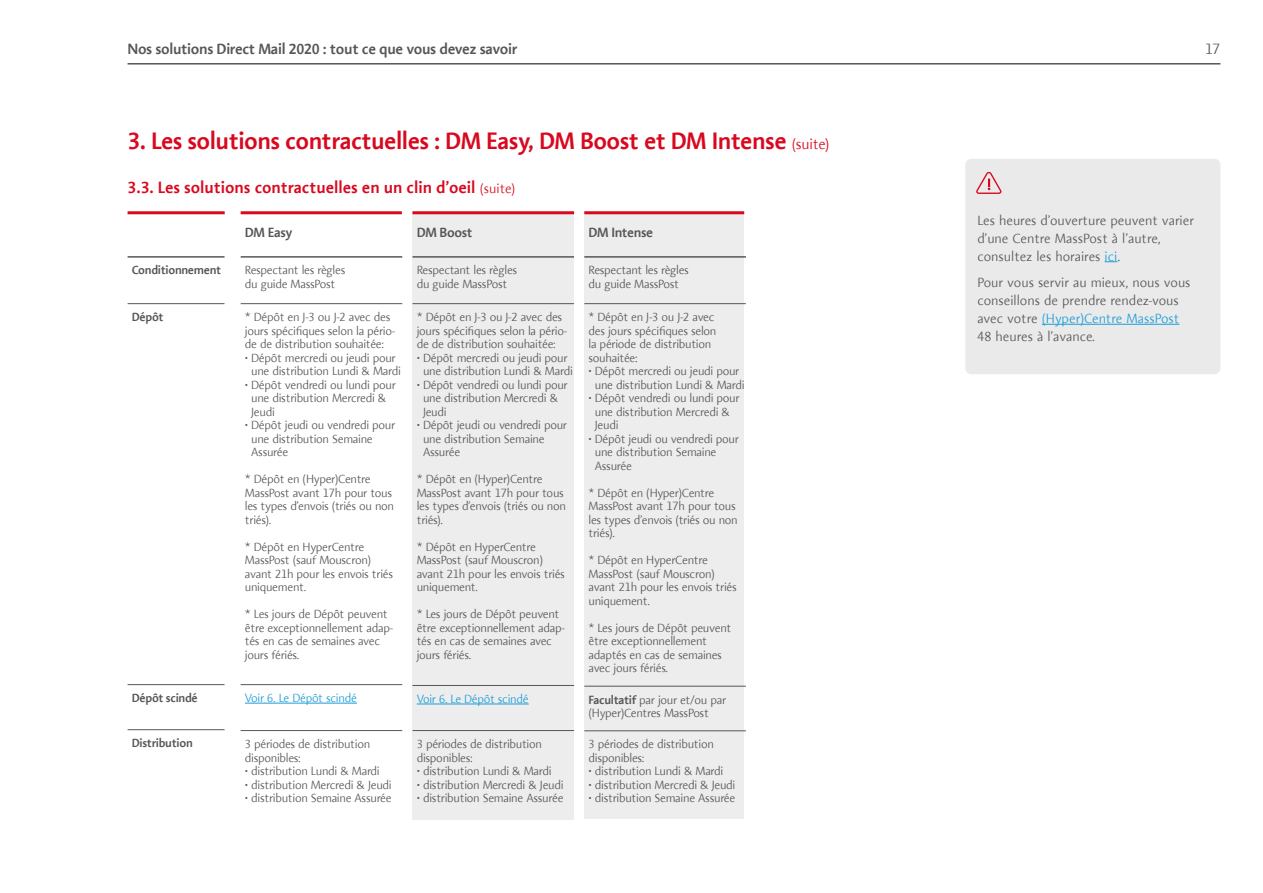
<style>
.page{position:relative;width:1263px;height:893px;background:#fff}
.page>*{position:absolute;margin:0;border:0;box-sizing:border-box;transform-origin:0 0}
.t1{font:600 24px "Aroma No 2 LT Com";letter-spacing:-.02em;color:#d9081f}
.t2{font:600 16.5px "Aroma No 2 LT Com";color:#d9081f}
.t3{font:600 15px "Aroma No 2 LT Com";letter-spacing:-.02em;color:#575756}
.t4{font:300 15px "Aroma No 2 LT Com";color:#575756}
.t5{font:300 13.5px/18px "Aroma No 2 LT Com";color:#575756}
.t6{font:600 13.5px "Aroma No 2 LT Com";letter-spacing:-.025em;color:#575756}
.t7{font:300 12px/13.5px "Aroma No 2 LT Com";letter-spacing:-.025em;color:#575756}
.t8{font:600 12px "Aroma No 2 LT Com";letter-spacing:-.025em;color:#575756}
.t9{font:300 12px "Aroma No 2 LT Com";letter-spacing:-.025em;color:#1d9dd8}
.s1{font-weight:300;font-size:15px}
.s2{font-weight:300;font-size:13.5px}
.s3{font-weight:600}
.s4{color:#1d9dd8}
</style>
<div class="page">
<hr style="left:128px;top:63px;width:1092px;height:2px;background:#575756">
<div style="left:412px;top:211px;width:162px;height:609px;background:#ededed"></div>
<div style="left:584px;top:211px;width:160px;height:608px;background:#ededed"></div>
<hr style="left:128px;top:211px;width:97px;height:3px;background:#d9081f">
<hr style="left:241px;top:211px;width:161px;height:3px;background:#d9081f">
<hr style="left:412px;top:211px;width:162px;height:3px;background:#d9081f">
<hr style="left:584px;top:211px;width:160px;height:3px;background:#d9081f">
<hr style="left:128px;top:303px;width:97px;height:1px;background:#575756">
<hr style="left:128px;top:684px;width:97px;height:1px;background:#575756">
<hr style="left:128px;top:729px;width:97px;height:1px;background:#575756">
<hr style="left:128px;top:256px;width:97px;height:2px;background:#575756">
<hr style="left:241px;top:303px;width:161px;height:1px;background:#575756">
<hr style="left:241px;top:684px;width:161px;height:1px;background:#575756">
<hr style="left:241px;top:730px;width:161px;height:1px;background:#575756">
<hr style="left:241px;top:256px;width:161px;height:2px;background:#575756">
<hr style="left:245px;top:703px;width:112px;height:1px;background:#1d9dd8">
<hr style="left:412px;top:303px;width:162px;height:1px;background:#575756">
<hr style="left:412px;top:685px;width:162px;height:1px;background:#575756">
<hr style="left:412px;top:730px;width:162px;height:1px;background:#575756">
<hr style="left:412px;top:256px;width:162px;height:2px;background:#575756">
<hr style="left:417px;top:704px;width:112px;height:1px;background:#1d9dd8">
<hr style="left:584px;top:303px;width:162px;height:1px;background:#575756">
<hr style="left:584px;top:686px;width:162px;height:1px;background:#575756">
<hr style="left:584px;top:730px;width:162px;height:1px;background:#575756">
<hr style="left:584px;top:256px;width:162px;height:2px;background:#575756">
<div style="left:965px;top:159px;width:255px;height:215px;background:#eaeaea;border-radius:6px"></div>
<svg style="left:1104px;top:261px;width:13px;height:1px"></svg>
<hr style="left:1042px;top:324px;width:137px;height:1px;background:#1d9dd8">
<svg style="left:976px;top:172px;width:25px;height:22px"></svg>
<p class="t3" style="left:128px;top:39px;width:391px">Nos solutions Direct Mail 2020 : tout ce que vous devez savoir</p>
<p class="t4" style="left:1205px;top:39px;width:17px">17</p>
<h1 class="t1" style="left:128px;top:125px;width:703px">3. Les solutions contractuelles : DM Easy, DM Boost et DM Intense <span class="s1">(suite)</span></h1>
<h2 class="t2" style="left:128px;top:177px;width:389px">3.3. Les solutions contractuelles en un clin d’oeil <span class="s2">(suite)</span></h2>
<p class="t8" style="left:132px;top:262px;width:91px">Conditionnement</p>
<p class="t8" style="left:132px;top:309px;width:33px">Dépôt</p>
<p class="t8" style="left:132px;top:690px;width:67px">Dépôt scindé</p>
<p class="t8" style="left:132px;top:735px;width:62px">Distribution</p>
<p class="t6" style="left:245px;top:224px;width:49px">DM Easy</p>
<p class="t7" style="left:245px;top:263px;width:102px">Respectant les règles du guide MassPost</p>
<p class="t7" style="left:245px;top:310px;width:152px">* Dépôt en J-3 ou J-2 avec des jours spécifiques selon la pério&shy;de de distribution souhaitée:</p>
<p class="t7" style="left:245px;top:351px;width:158px;text-align:center">• Dépôt mercredi ou jeudi pour une distribution Lundi &amp; Mardi</p>
<p class="t7" style="left:251px;top:378px;width:146px;text-indent:-6px">• Dépôt vendredi ou lundi pour une distribution Mercredi &amp;<br>Jeudi</p>
<p class="t7" style="left:251px;top:418px;width:146px;text-indent:-6px">• Dépôt jeudi ou vendredi pour une distribution Semaine<br>Assurée</p>
<p class="t7" style="left:245px;top:472px;width:151px">* Dépôt en (Hyper)Centre<br>MassPost avant 17h pour tous les types d’envois (triés ou non triés).</p>
<p class="t7" style="left:245px;top:540px;width:150px">* Dépôt en HyperCentre<br>MassPost (sauf Mouscron) avant 21h pour les envois triés uniquement.</p>
<p class="t7" style="left:245px;top:607px;width:150px">* Les jours de Dépôt peuvent être exceptionnellement adap&shy;tés en cas de semaines avec jours fériés.</p>
<p class="t9" style="left:245px;top:690px;width:113px">Voir 6. Le Dépôt scindé</p>
<p class="t7" style="left:245px;top:737px;width:127px">3 périodes de distribution disponibles:</p>
<p class="t7" style="left:245px;top:764px;width:136px">• distribution Lundi &amp; Mardi</p>
<p class="t7" style="left:245px;top:778px;width:148px">• distribution Mercredi &amp; Jeudi</p>
<p class="t7" style="left:245px;top:791px;width:148px">• distribution Semaine Assurée</p>
<p class="t6" style="left:417px;top:224px;width:57px">DM Boost</p>
<p class="t7" style="left:417px;top:263px;width:102px">Respectant les règles du guide MassPost</p>
<p class="t7" style="left:417px;top:310px;width:152px">* Dépôt en J-3 ou J-2 avec des jours spécifiques selon la pério&shy;de de distribution souhaitée:</p>
<p class="t7" style="left:417px;top:351px;width:158px;text-align:center">• Dépôt mercredi ou jeudi pour une distribution Lundi &amp; Mardi</p>
<p class="t7" style="left:423px;top:378px;width:146px;text-indent:-6px">• Dépôt vendredi ou lundi pour une distribution Mercredi &amp;<br>Jeudi</p>
<p class="t7" style="left:423px;top:418px;width:146px;text-indent:-6px">• Dépôt jeudi ou vendredi pour une distribution Semaine<br>Assurée</p>
<p class="t7" style="left:417px;top:472px;width:151px">* Dépôt en (Hyper)Centre<br>MassPost avant 17h pour tous les types d’envois (triés ou non triés).</p>
<p class="t7" style="left:417px;top:540px;width:150px">* Dépôt en HyperCentre<br>MassPost (sauf Mouscron) avant 21h pour les envois triés uniquement.</p>
<p class="t7" style="left:417px;top:607px;width:150px">* Les jours de Dépôt peuvent être exceptionnellement adap&shy;tés en cas de semaines avec jours fériés.</p>
<p class="t9" style="left:417px;top:691px;width:113px">Voir 6. Le Dépôt scindé</p>
<p class="t7" style="left:417px;top:737px;width:127px">3 périodes de distribution disponibles:</p>
<p class="t7" style="left:417px;top:764px;width:136px">• distribution Lundi &amp; Mardi</p>
<p class="t7" style="left:417px;top:778px;width:148px">• distribution Mercredi &amp; Jeudi</p>
<p class="t7" style="left:417px;top:791px;width:148px">• distribution Semaine Assurée</p>
<p class="t6" style="left:588px;top:224px;width:66px">DM Intense</p>
<p class="t7" style="left:588px;top:263px;width:102px">Respectant les règles du guide MassPost</p>
<p class="t7" style="left:588px;top:310px;width:129px">* Dépôt en J-3 ou J-2 avec des jours spécifiques selon la période de distribution souhaitée:</p>
<p class="t7" style="left:588px;top:364px;width:158px;text-align:center">• Dépôt mercredi ou jeudi pour une distribution Lundi &amp; Mardi</p>
<p class="t7" style="left:595px;top:391px;width:146px;text-indent:-6px">• Dépôt vendredi ou lundi pour une distribution Mercredi &amp;<br>Jeudi</p>
<p class="t7" style="left:595px;top:432px;width:146px;text-indent:-6px">• Dépôt jeudi ou vendredi pour une distribution Semaine<br>Assurée</p>
<p class="t7" style="left:588px;top:486px;width:151px">* Dépôt en (Hyper)Centre<br>MassPost avant 17h pour tous les types d’envois (triés ou non triés).</p>
<p class="t7" style="left:588px;top:553px;width:150px">* Dépôt en HyperCentre<br>MassPost (sauf Mouscron) avant 21h pour les envois triés uniquement.</p>
<p class="t7" style="left:588px;top:621px;width:144px">* Les jours de Dépôt peuvent être exceptionnellement adaptés en cas de semaines avec jours fériés.</p>
<p class="t7" style="left:588px;top:693px;width:139px"><span class="s3">Facultatif</span> par jour et/ou par (Hyper)Centres MassPost</p>
<p class="t7" style="left:588px;top:737px;width:127px">3 périodes de distribution disponibles:</p>
<p class="t7" style="left:588px;top:764px;width:136px">• distribution Lundi &amp; Mardi</p>
<p class="t7" style="left:588px;top:778px;width:148px">• distribution Mercredi &amp; Jeudi</p>
<p class="t7" style="left:588px;top:791px;width:148px">• distribution Semaine Assurée</p>
<p class="t5" style="left:977px;top:211px;width:218px">Les heures d’ouverture peuvent varier d’une Centre MassPost à l’autre, consultez les horaires <span class="s4">ici</span>.</p>
<p class="t5" style="left:977px;top:273px;width:215px">Pour vous servir au mieux, nous vous conseillons de prendre rendez-vous avec votre <span class="s4">(Hyper)Centre MassPost<br></span>48 heures à l’avance.</p>
</div>
